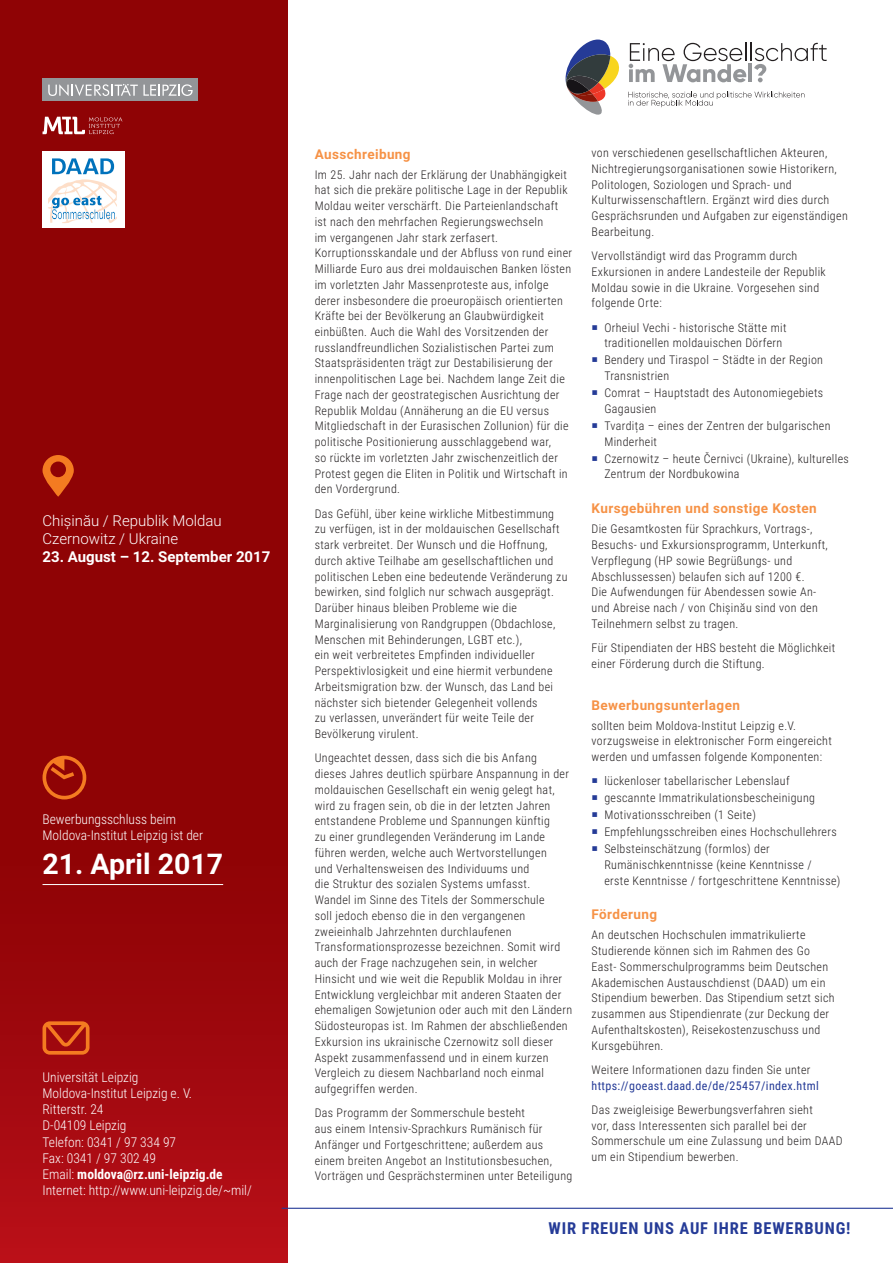
<style>
.page{position:relative;width:893px;height:1263px;background:#fff}
.page>*{position:absolute;margin:0;border:0;box-sizing:border-box;transform-origin:0 0}
.t1{font:700 28.5px "Roboto";color:#fff}
.t2{font:700 16.5px "Roboto Condensed";letter-spacing:.05em;color:#253b97}
.t3{font:300 15px/18px "Roboto";color:#fff}
.t4{font:700 15px "Roboto";color:#fff}
.t5{font:300 13.5px/16.2px "Roboto Condensed";color:#fff}
.t6{font:700 13.5px "Roboto";letter-spacing:.03em;color:#f69246}
.t7{font:300 12px/15.8px "Roboto Condensed";letter-spacing:.03em;color:#231f20}
.t8{font:12px "Roboto Condensed";letter-spacing:.03em;color:#253b97}
.s1{font-weight:700}
</style>
<div class="page">
<svg style="left:0;top:0;width:287px;height:1263px;background:#950508"></svg>
<hr style="left:43px;top:884px;width:180px;height:1px;background:#fff">
<svg style="left:43px;top:455px;width:31px;height:42px"></svg>
<svg style="left:43px;top:756px;width:43px;height:43px;background:#b02a0e"></svg>
<svg style="left:43px;top:1021px;width:47px;height:34px;background:#c23815"></svg>
<hr style="left:282px;top:1208px;width:611px;height:1px;background:#253b97">
<svg style="left:43px;top:117px;width:79px;height:17px"></svg>
<div style="left:43px;top:79px;width:155px;height:22px;background:#939598"></div>
<svg style="left:48px;top:84px;width:145px;height:12px"></svg>
<div style="left:43px;top:151px;width:82px;height:77px;background:#fff"></div>
<svg style="left:48px;top:158px;width:69px;height:65px"></svg>
<svg style="left:565px;top:40px;width:54px;height:75px"></svg>
<svg style="left:628px;top:91px;width:176px;height:16px"></svg>
<svg style="left:629px;top:42px;width:198px;height:40px"></svg>
<p class="t3" style="left:43px;top:511px;width:181px">Chișinău / Republik Moldau<br>Czernowitz / Ukraine</p>
<p class="t4" style="left:43px;top:546px;width:229px">23. August – 12. September 2017</p>
<p class="t5" style="left:43px;top:810px;width:162px">Bewerbungsschluss beim<br>Moldova-Institut Leipzig ist der</p>
<h1 class="t1" style="left:43px;top:844px;width:182px">21. April 2017</h1>
<p class="t5" style="left:43px;top:1068px;width:211px">Universität Leipzig<br>Moldova-Institut Leipzig e. V.<br>Ritterstr. 24<br>D-04109 Leipzig<br>Telefon: 0341 / 97 334 97<br>Fax: 0341 / 97 302 49<br>Email: <span class="s1">moldova@rz.uni-leipzig.de<br></span>Internet: http://www.uni-leipzig.de/~mil/</p>
<p class="t6" style="left:315px;top:144px;width:97px">Ausschreibung</p>
<p class="t7" style="left:315px;top:166px;width:259px">Im 25. Jahr nach der Erklärung der Unabhängigkeit hat sich die prekäre politische Lage in der Republik Moldau weiter verschärft. Die Parteienlandschaft ist nach den mehrfachen Regierungswechseln<br>im vergangenen Jahr stark zerfasert.<br>Korruptionsskandale und der Abfluss von rund einer Milliarde Euro aus drei moldauischen Banken lösten im vorletzten Jahr Massenproteste aus, infolge derer insbesondere die proeuropäisch orientierten Kräfte bei der Bevölkerung an Glaubwürdigkeit einbüßten. Auch die Wahl des Vorsitzenden der russlandfreundlichen Sozialistischen Partei zum Staatspräsidenten trägt zur Destabilisierung der innenpolitischen Lage bei. Nachdem lange Zeit die Frage nach der geostrategischen Ausrichtung der Republik Moldau (Annäherung an die EU versus Mitgliedschaft in der Eurasischen Zollunion) für die politische Positionierung ausschlaggebend war,<br>so rückte im vorletzten Jahr zwischenzeitlich der Protest gegen die Eliten in Politik und Wirtschaft in den Vordergrund.</p>
<p class="t7" style="left:315px;top:505px;width:254px">Das Gefühl, über keine wirkliche Mitbestimmung zu verfügen, ist in der moldauischen Gesellschaft stark verbreitet. Der Wunsch und die Hoffnung, durch aktive Teilhabe am gesellschaftlichen und politischen Leben eine bedeutende Veränderung zu bewirken, sind folglich nur schwach ausgeprägt.<br>Darüber hinaus bleiben Probleme wie die Marginalisierung von Randgruppen (Obdachlose, Menschen mit Behinderungen, LGBT etc.),<br>ein weit verbreitetes Empfinden individueller Perspektivlosigkeit und eine hiermit verbundene Arbeitsmigration bzw. der Wunsch, das Land bei nächster sich bietender Gelegenheit vollends<br>zu verlassen, unverändert für weite Teile der Bevölkerung virulent.</p>
<p class="t7" style="left:315px;top:750px;width:259px">Ungeachtet dessen, dass sich die bis Anfang<br>dieses Jahres deutlich spürbare Anspannung in der moldauischen Gesellschaft ein wenig gelegt hat, wird zu fragen sein, ob die in der letzten Jahren entstandene Probleme und Spannungen künftig<br>zu einer grundlegenden Veränderung im Lande führen werden, welche auch Wertvorstellungen<br>und Verhaltensweisen des Individuums und<br>die Struktur des sozialen Systems umfasst.<br>Wandel im Sinne des Titels der Sommerschule<br>soll jedoch ebenso die in den vergangenen zweieinhalb Jahrzehnten durchlaufenen Transformationsprozesse bezeichnen. Somit wird auch der Frage nachzugehen sein, in welcher Hinsicht und wie weit die Republik Moldau in ihrer Entwicklung vergleichbar mit anderen Staaten der ehemaligen Sowjetunion oder auch mit den Ländern Südosteuropas ist. Im Rahmen der abschließenden Exkursion ins ukrainische Czernowitz soll dieser Aspekt zusammenfassend und in einem kurzen Vergleich zu diesem Nachbarland noch einmal aufgegriffen werden.</p>
<p class="t7" style="left:315px;top:1105px;width:259px">Das Programm der Sommerschule besteht<br>aus einem Intensiv-Sprachkurs Rumänisch für Anfänger und Fortgeschrittene; außerdem aus einem breiten Angebot an Institutionsbesuchen, Vorträgen und Gesprächsterminen unter Beteiligung</p>
<p class="t7" style="left:592px;top:144px;width:258px">von verschiedenen gesellschaftlichen Akteuren, Nichtregierungsorganisationen sowie Historikern, Politologen, Soziologen und Sprach- und Kulturwissenschaftlern. Ergänzt wird dies durch Gesprächsrunden und Aufgaben zur eigenständigen Bearbeitung.</p>
<p class="t7" style="left:592px;top:247px;width:236px">Vervollständigt wird das Programm durch Exkursionen in andere Landesteile der Republik Moldau sowie in die Ukraine. Vorgesehen sind folgende Orte:</p>
<p class="t7" style="left:604px;top:319px;width:184px">Orheiul Vechi - historische Stätte mit traditionellen moldauischen Dörfern</p>
<p class="t7" style="left:604px;top:352px;width:220px">Bendery und Tiraspol – Städte in der Region<br>Transnistrien</p>
<p class="t7" style="left:604px;top:384px;width:220px">Comrat – Hauptstadt des Autonomiegebiets<br>Gagausien</p>
<p class="t7" style="left:604px;top:417px;width:228px">Tvardița – eines der Zentren der bulgarischen<br>Minderheit</p>
<p class="t7" style="left:604px;top:450px;width:246px">Czernowitz – heute Černivci (Ukraine), kulturelles<br>Zentrum der Nordbukowina</p>
<p class="t6" style="left:592px;top:499px;width:227px">Kursgebühren und sonstige Kosten</p>
<p class="t7" style="left:592px;top:521px;width:238px">Die Gesamtkosten für Sprachkurs, Vortrags-, Besuchs- und Exkursionsprogramm, Unterkunft, Verpflegung (HP sowie Begrüßungs- und Abschlussessen) belaufen sich auf 1200 €.<br>Die Aufwendungen für Abendessen sowie An&shy;und Abreise nach / von Chișinău sind von den Teilnehmern selbst zu tragen.</p>
<p class="t7" style="left:592px;top:639px;width:245px">Für Stipendiaten der HBS besteht die Möglichkeit einer Förderung durch die Stiftung.</p>
<p class="t6" style="left:592px;top:695px;width:150px">Bewerbungsunterlagen</p>
<p class="t7" style="left:592px;top:717px;width:242px">sollten beim Moldova-Institut Leipzig e.V. vorzugsweise in elektronischer Form eingereicht werden und umfassen folgende Komponenten:</p>
<p class="t7" style="left:604px;top:772px;width:234px;line-height:17.1px">lückenloser tabellarischer Lebenslauf gescannte Immatrikulationsbescheinigung Motivationsschreiben (1 Seite)<br>Empfehlungsschreiben eines Hochschullehrers Selbsteinschätzung (formlos) der</p>
<p class="t7" style="left:604px;top:856px;width:238px">Rumänischkenntnisse (keine Kenntnisse /<br>erste Kenntnisse / fortgeschrittene Kenntnisse)</p>
<p class="t6" style="left:592px;top:905px;width:67px">Förderung</p>
<p class="t7" style="left:592px;top:927px;width:245px">An deutschen Hochschulen immatrikulierte Studierende können sich im Rahmen des Go East- Sommerschulprogramms beim Deutschen Akademischen Austauschdienst (DAAD) um ein Stipendium bewerben. Das Stipendium setzt sich zusammen aus Stipendienrate (zur Deckung der Aufenthaltskosten), Reisekostenzuschuss und Kursgebühren.</p>
<p class="t7" style="left:592px;top:1061px;width:221px">Weitere Informationen dazu finden Sie unter</p>
<p class="t8" style="left:592px;top:1077px;width:229px">https://goeast.daad.de/de/25457/index.html</p>
<p class="t7" style="left:592px;top:1101px;width:253px">Das zweigleisige Bewerbungsverfahren sieht<br>vor, dass Interessenten sich parallel bei der Sommerschule um eine Zulassung und beim DAAD um ein Stipendium bewerben.</p>
<h2 class="t2" style="left:549px;top:1216px;width:303px">WIR FREUEN UNS AUF IHRE BEWERBUNG!</h2>
</div>
